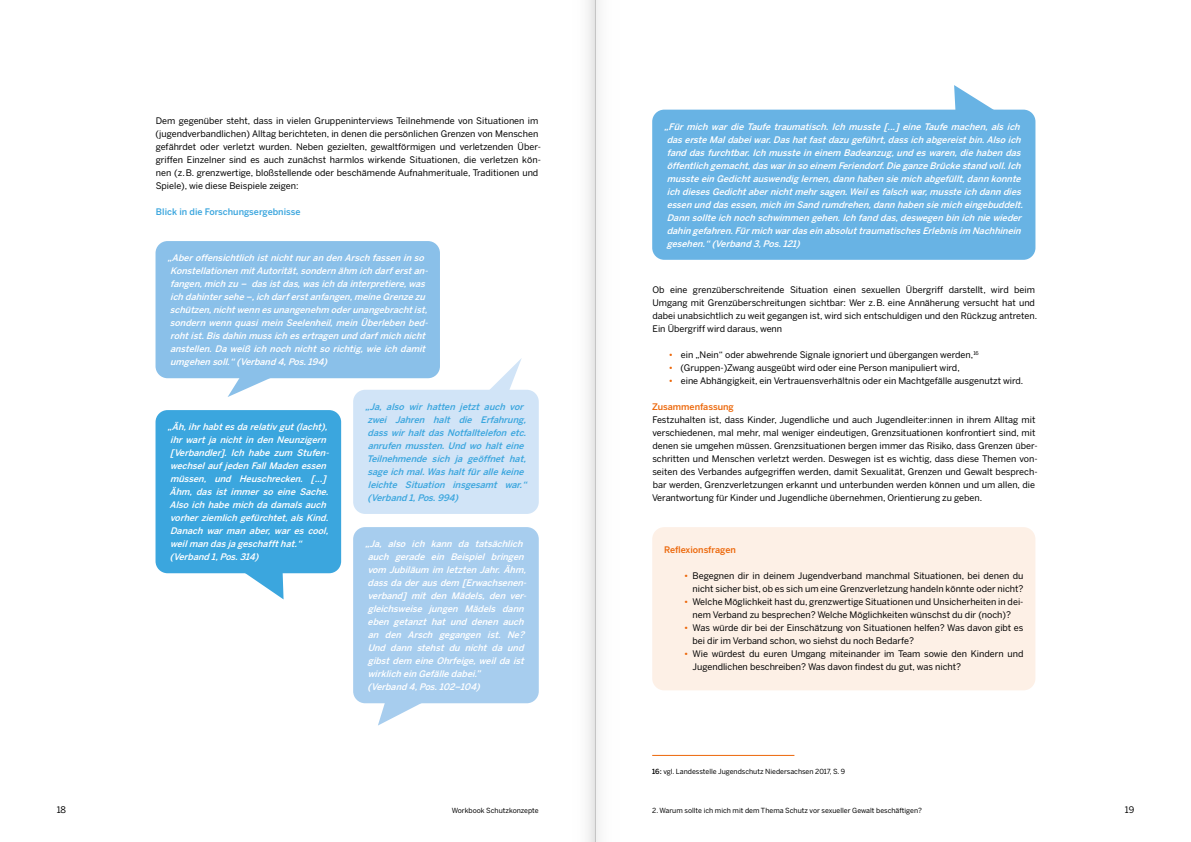
<style>
.page{position:relative;width:1191px;height:842px;background:#fff}
.page>*{position:absolute;margin:0;border:0;box-sizing:border-box;transform-origin:0 0}
.t1{font:9px/13px "Benton Sans";color:#000}
.t2{font:italic 500 9px/13px "Benton Sans";color:#fff}
.t3{font:italic 500 9px/13px "Benton Sans";color:#3ba6de}
.t4{font:500 9px "Benton Sans";color:#ec6608}
.t5{font:500 9px "Benton Sans";color:#3ba6de}
.t6{font:7px "Benton Sans";color:#000}
.s1{font-weight:500;color:#ec6608}
.s2{font-weight:500}
</style>
<div class="page">
<div style="left:652px;top:527px;width:383px;height:163px;background:#fdf0e6;border-radius:12px"></div>
<svg style="left:163px;top:377px;width:156px;height:20px"></svg>
<div style="left:155px;top:241px;width:285px;height:137px;background:#8ac0e9;border-radius:12px"></div>
<svg style="left:874px;top:85px;width:155px;height:26px"></svg>
<div style="left:652px;top:110px;width:383px;height:150px;background:#68b3e4;border-radius:12px"></div>
<svg style="left:163px;top:572px;width:156px;height:27px"></svg>
<div style="left:155px;top:410px;width:186px;height:163px;background:#3ba6de;border-radius:12px"></div>
<svg style="left:361px;top:358px;width:171px;height:33px"></svg>
<div style="left:353px;top:390px;width:186px;height:124px;background:#d1e4f7;border-radius:12px"></div>
<svg style="left:361px;top:702px;width:171px;height:23px"></svg>
<div style="left:353px;top:527px;width:186px;height:176px;background:#a7cdee;border-radius:12px"></div>
<hr style="left:652px;top:755px;width:142px;height:1px;background:#ec6608">
<hr style="left:595px;top:0;width:1px;height:842px;background:#ededed">
<p class="t1" style="left:155px;top:114px;width:387px">Dem gegenüber steht, dass in vielen Gruppeninterviews Teilnehmende von Situationen im (jugendverbandlichen) Alltag berichteten, in denen die persönlichen Grenzen von Menschen gefährdet oder verletzt wurden. Neben gezielten, gewaltförmigen und verletzenden Über&shy;griffen Einzelner sind es auch zunächst harmlos wirkende Situationen, die verletzen kön&shy;nen (z.B. grenzwertige, bloßstellende oder beschämende Aufnahmerituale, Traditionen und Spiele), wie diese Beispiele zeigen:</p>
<p class="t5" style="left:156px;top:206px;width:146px">Blick in die Forschungsergebnisse</p>
<p class="t2" style="left:167px;top:251px;width:264px">„Aberoffensichtlich istnichtnuran den Arsch fassen in so Konstellationen mitAutorität,sondern ähm ich darferstan&shy;fangen,mich zu – dasistdas,wasich dainterpretiere,was ich dahintersehe–,ich darferstanfangen,meineGrenzezu schützen,nichtwenn esunangenehm oderunangebrachtist, sondern wenn quasi mein Seelenheil,mein Überleben bed&shy;rohtist.Bisdahin mussich esertragen und darfmich nicht anstellen.Da weiß ich noch nicht so richtig,wie ich damit umgehen soll.“(Verband 4,Pos.194)</p>
<p class="t2" style="left:167px;top:420px;width:165px">„Äh,ihrhabtesdarelativgut(lacht), ihr wart ja nicht in den Neunzigern [Verbandler]. Ich habe zum Stufen&shy;wechselaufjeden FallMaden essen müssen, und Heuschrecken. [...]<br>Ähm, das ist immer so eine Sache.<br>Also ich habemich dadamalsauch vorherziemlich gefürchtet,alsKind.<br>Danach war man aber, war es cool, weilman dasjageschaffthat.“ (Verband 1,Pos.314)</p>
<p class="t3" style="left:365px;top:400px;width:166px">„Ja, also wir hatten jetzt auch vor zwei Jahren halt die Erfahrung, dass wir halt das Notfalltelefon etc. anrufen mussten. Und wo halt eine Teilnehmende sich ja geöffnet hat, sageich mal.Washaltfürallekeine leichte Situation insgesamt war.“ (Verband 1,Pos.994)</p>
<p class="t2" style="left:365px;top:537px;width:165px">„Ja, also ich kann da tatsächlich auch gerade ein Beispiel bringen vom Jubiläum im letzten Jahr.Ähm, dassdaderausdem [Erwachsenen&shy;verband] mit den Mädels, den ver&shy;gleichsweise jungen Mädels dann eben getanzt hat und denen auch an den Arsch gegangen ist. Ne?<br>Und dann stehst du nicht da und gibst dem eine Ohrfeige,weil da ist wirklich ein Gefälledabei.”<br>(Verband 4,Pos.102–104)</p>
<p class="t2" style="left:664px;top:120px;width:363px">„Für mich war die Taufe traumatisch. Ich musste [...] eine Taufe machen, als ich dasersteMaldabeiwar.Dashatfastdazu geführt,dassich abgereistbin.Also ich fand dasfurchtbar.Ich musstein einem Badeanzug,und eswaren,diehaben das öffentlich gemacht,daswarin so einem Feriendorf.DieganzeBrückestand voll.Ich mussteein Gedichtauswendig lernen,dann haben siemich abgefüllt,dann konnte ich diesesGedichtabernichtmehrsagen.Weilesfalsch war,mussteich dann dies essen und dasessen,mich im Sand rumdrehen,dann haben siemich eingebuddelt.<br>Dann sollteich noch schwimmen gehen.Ich fand das,deswegen bin ich niewieder dahin gefahren.Fürmich wardasein absoluttraumatischesErlebnisim Nachhinein gesehen.“(Verband 3,Pos.121)</p>
<p class="t1" style="left:652px;top:283px;width:386px">Ob eine grenzüberschreitende Situation einen sexuellen Übergriff darstellt, wird beim Umgang mit Grenzüberschreitungen sichtbar: Wer z.B. eine Annäherung versucht hat und dabei unabsichtlich zu weit gegangen ist, wird sich entschuldigen und den Rückzug antreten.<br>Ein Übergriff wird daraus, wenn</p>
<p class="t1" style="left:669px;top:348px;width:311px"><span class="s1">•</span> ein „Nein“ oder abwehrende Signale ignoriert und übergangen werden,<sup>16</sup></p>
<p class="t1" style="left:669px;top:361px;width:292px"><span class="s1">•</span> (Gruppen-)Zwang ausgeübt wird oder eine Person manipuliert wird,</p>
<p class="t1" style="left:669px;top:374px;width:356px"><span class="s1">•</span> eine Abhängigkeit, ein Vertrauensverhältnis oder ein Machtgefälle ausgenutzt wird.</p>
<p class="t4" style="left:652px;top:401px;width:83px">Zusammenfassung</p>
<p class="t1" style="left:652px;top:413px;width:387px">Festzuhalten ist, dass Kinder, Jugendliche und auch Jugendleiter:innen in ihrem Alltag mit verschiedenen, mal mehr, mal weniger eindeutigen, Grenzsituationen konfrontiert sind, mit denen sie umgehen müssen. Grenzsituationen bergen immer das Risiko, dass Grenzen über&shy;schritten und Menschen verletzt werden. Deswegen ist es wichtig, dass diese Themen von&shy;seiten des Verbandes aufgegriffen werden, damit Sexualität, Grenzen und Gewalt besprech&shy;bar werden, Grenzverletzungen erkannt und unterbunden werden können und um allen, die Verantwortung für Kinder und Jugendliche übernehmen, Orientierung zu geben.</p>
<p class="t4" style="left:664px;top:544px;width:73px">Reflexionsfragen</p>
<p class="t1" style="left:684px;top:569px;width:341px;text-align:right"><span class="s1">•</span> Begegnen dir in deinem Jugendverband manchmal Situationen, bei denen du nicht sicher bist, ob es sich um eine Grenzverletzung handeln könnte oder nicht?</p>
<p class="t1" style="left:684px;top:595px;width:341px;text-align:center"><span class="s1">•</span> Welche Möglichkeit hast du, grenzwertige Situationen und Unsicherheiten in dei&shy;nem Verband zu besprechen? Welche Möglichkeiten wünschst du dir (noch)?</p>
<p class="t1" style="left:692px;top:621px;width:332px;text-indent:-9px"><span class="s1">•</span> Was würde dir bei der Einschätzung von Situationen helfen? Was davon gibt es bei dir im Verband schon, wo siehst du noch Bedarfe?</p>
<p class="t1" style="left:692px;top:647px;width:332px;text-indent:-9px"><span class="s1">•</span> Wie würdest du euren Umgang miteinander im Team sowie den Kindern und<br>Jugendlichen beschreiben? Was davon findest du gut, was nicht?</p>
<p class="t6" style="left:652px;top:767px;width:194px"><span class="s2">16:</span> vgl. Landesstelle Jugendschutz Niedersachsen 2017, S. 9</p>
<p class="t6" style="left:652px;top:806px;width:271px">2. Warum sollte ich mich mit dem Thema Schutz vor sexueller Gewalt beschäftigen?</p>
<p class="t1" style="left:57px;top:803px;width:11px">18</p>
<p class="t6" style="left:452px;top:806px;width:88px">Workbook Schutzkonzepte</p>
<p class="t1" style="left:1124px;top:803px;width:11px">19</p>
</div>
